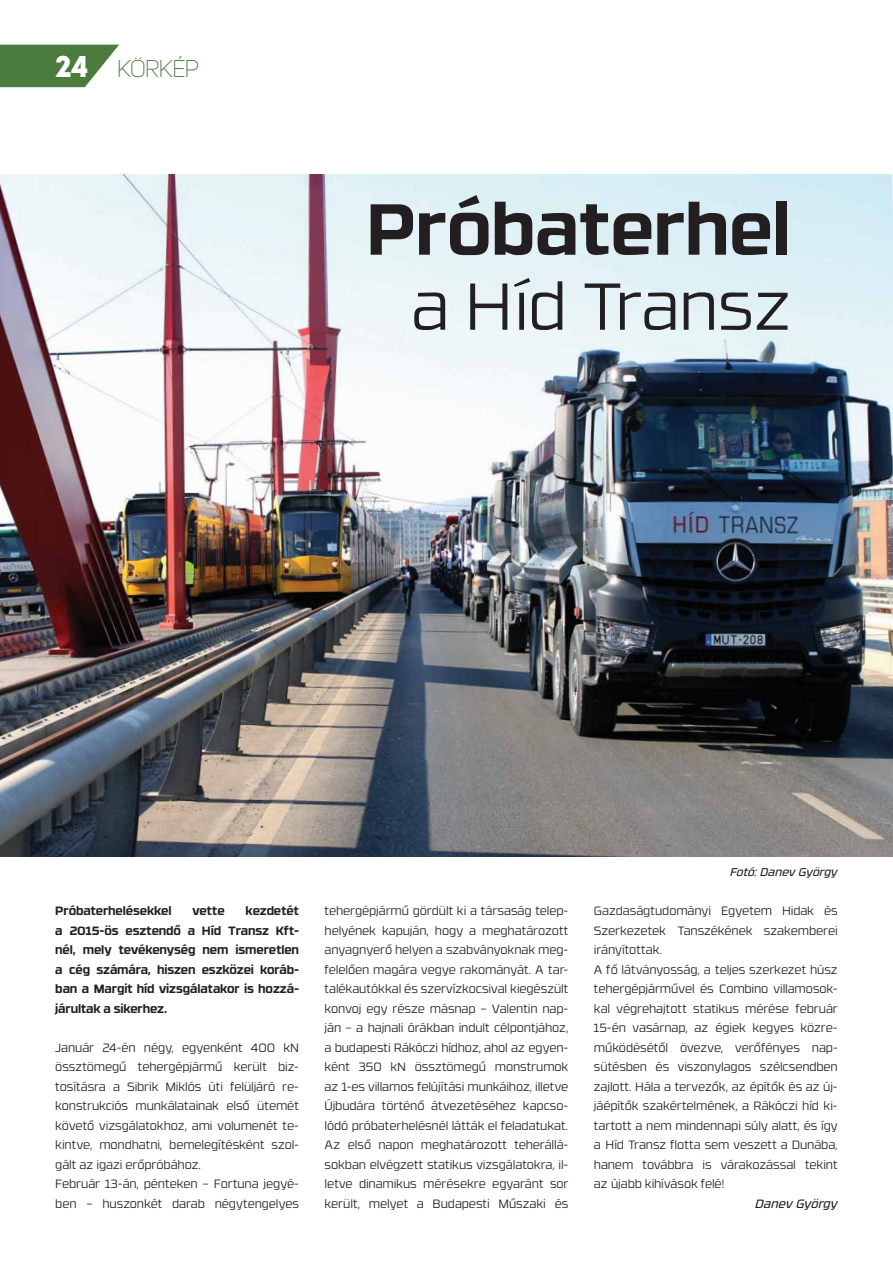
<style>
.page{position:relative;width:893px;height:1263px;background:#fff}
.page>*{position:absolute;margin:0;border:0;box-sizing:border-box;transform-origin:0 0}
.t1{font:700 72px "RB No 3.1";letter-spacing:-.01em;color:#231f20}
.t2{font:300 66px "RB No 3.1";letter-spacing:-.01em;color:#231f20}
.t3{font:24px "Uni Sans Light";letter-spacing:-.055em;color:#4b7c3e}
.t4{font:300 12px/19.5px "RB No 3.1";letter-spacing:-.01em;color:#231f20}
.t5{font:700 12px/19.5px "RB No 3.1";letter-spacing:-.01em;color:#231f20;text-align:justify}
.t6{font:italic 12px "RB No 3.1";color:#231f20}
.t7{font:italic 11.25px "RB No 3.1";color:#231f20}
.s1{font-family:"Intro";font-size:30px;color:#fff}
</style>
<div class="page">
<svg style="left:0;top:45px;width:119px;height:42px;background:#648e59"></svg>
<img style="left:0;top:174px;width:893px;height:683px">
<h3 class="t3" style="left:55px;top:59px;width:146px"><span class="s1">24</span> KÖRKÉP</h3>
<h1 class="t1" style="left:366px;top:202px;width:426px">Próbaterhel</h1>
<h2 class="t2" style="left:411px;top:281px;width:381px">a Híd Transz</h2>
<p class="t5" style="left:55px;top:902px;width:245px;text-indent:190px">kezdetét a 2015-ös esztendő a Híd Transz Kft&shy;nél, mely tevékenység nem ismeretlen a cég számára, hiszen eszközei koráb&shy;ban a Margit híd vizsgálatakor is hozzá&shy;járultak a sikerhez.</p>
<p class="t4" style="left:55px;top:1038px;width:245px">Január 24-én négy, egyenként 400 kN össztömegű tehergépjármű került biz&shy;tosításra a Sibrik Miklós úti felüljáró re&shy;konstrukciós munkálatainak első ütemét követő vizsgálatokhoz, ami volumenét te&shy;kintve, mondhatni, bemelegítésként szol&shy;gált az igazi erőpróbához.<br>Február 13-án, pénteken – Fortuna jegyé&shy;ben – huszonkét darab négytengelyes</p>
<p class="t5" style="left:55px;top:902px;width:118px">Próbaterhelésekkel</p>
<p class="t5" style="left:193px;top:902px;width:34px">vette</p>
<p class="t7" style="left:730px;top:868px;width:109px">Fotó: Danev György</p>
<p class="t4" style="left:325px;top:902px;width:245px;text-align:justify">tehergépjármű gördült ki a társaság telep&shy;helyének kapuján, hogy a meghatározott anyagnyerő helyen a szabványoknak meg&shy;felelően magára vegye rakományát. A tar&shy;talékautókkal és szervízkocsival kiegészült konvoj egy része másnap – Valentin nap&shy;ján – a hajnali órákban indult célpontjához, a budapesti Rákóczi hídhoz, ahol az egyen&shy;ként 350 kN össztömegű monstrumok az 1-es villamos felújítási munkáihoz, illetve Újbudára történő átvezetéséhez kapcso&shy;lódó próbaterhelésnél látták el feladatukat.<br>Az első napon meghatározott teherállá&shy;sokban elvégzett statikus vizsgálatokra, il&shy;letve dinamikus mérésekre egyaránt sor került, melyet a Budapesti Műszaki és</p>
<p class="t4" style="left:594px;top:902px;width:245px">Gazdaságtudományi Egyetem Hidak és Szerkezetek Tanszékének szakemberei irányítottak.<br>A fő látványosság, a teljes szerkezet húsz tehergépjárművel és Combino villamosok&shy;kal végrehajtott statikus mérése február 15-én vasárnap, az égiek kegyes közre&shy;működésétől övezve, verőfényes nap&shy;sütésben és viszonylagos szélcsendben zajlott. Hála a tervezők, az építők és az új&shy;jáépítők szakértelmének, a Rákóczi híd ki&shy;tartott a nem mindennapi súly alatt, és így a Híd Transz flotta sem veszett a Dunába, hanem továbbra is várakozással tekint az újabb kihívások felé!</p>
<p class="t6" style="left:756px;top:1199px;width:84px">Danev György</p>
</div>
